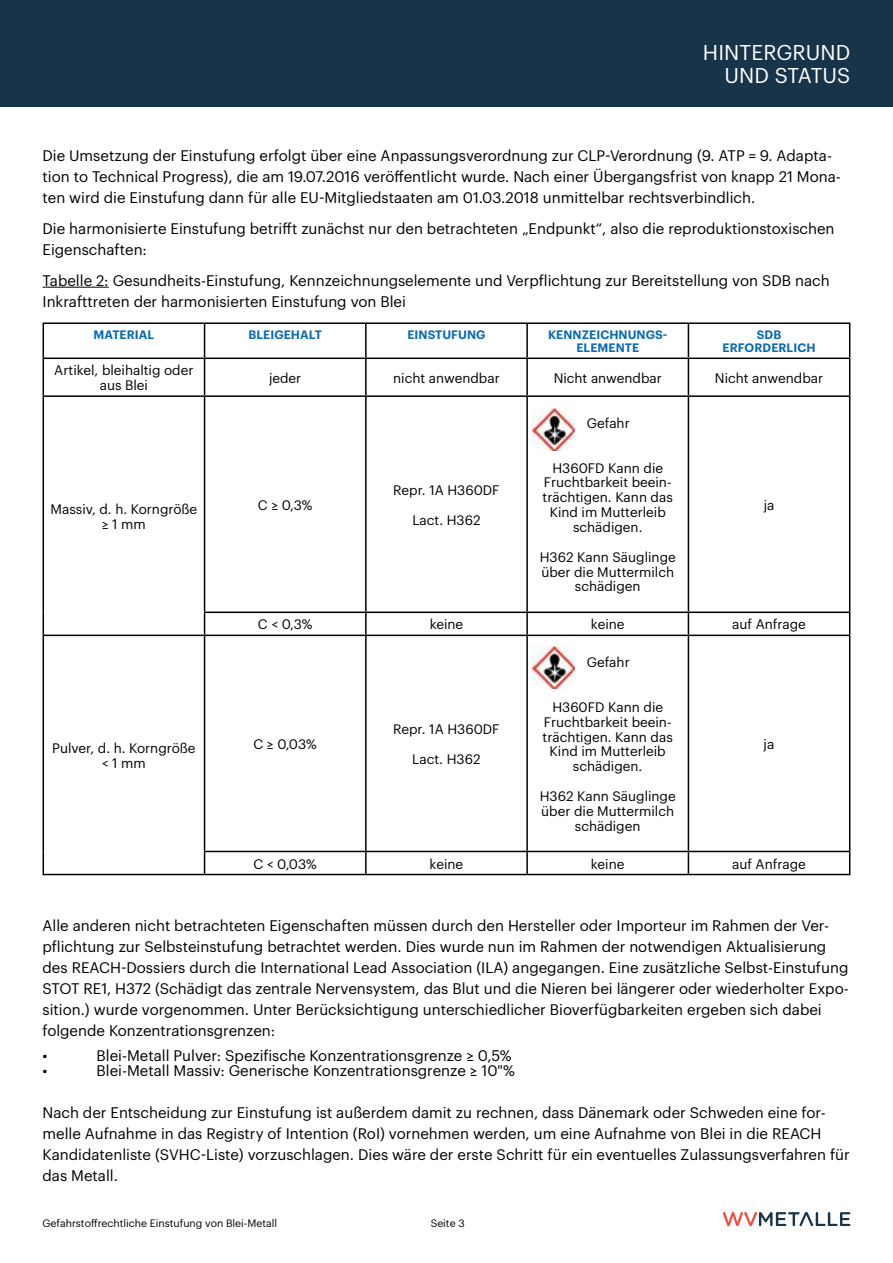
<style>
.page{position:relative;width:893px;height:1263px;background:#fff}
.page>*{position:absolute;margin:0;border:0;box-sizing:border-box;transform-origin:0 0}
.t1{font:21px/23.1px "Graphik";letter-spacing:.005em;color:#fff;text-align:right}
.t2{font:15px/21px "Graphik";color:#000}
.t3{font:13.5px/14.9px "Graphik";color:#000;text-align:center}
.t4{font:600 12px/13.2px "Graphik";letter-spacing:.005em;color:#086bb5;text-align:center}
.t5{font:10.5px "Graphik";color:#000}
</style>
<div class="page">
<div style="left:0;top:0;width:893px;height:106px;background:#173449"></div>
<svg style="left:723px;top:1212px;width:127px;height:14px"></svg>
<hr style="left:43px;top:287px;width:66px;height:1px;background:#000">
<hr style="left:43px;top:322px;width:162px;height:2px;background:#000">
<hr style="left:43px;top:324px;width:1px;height:33px;background:#000">
<hr style="left:205px;top:322px;width:161px;height:2px;background:#000">
<hr style="left:204px;top:324px;width:1px;height:33px;background:#000">
<hr style="left:366px;top:322px;width:161px;height:2px;background:#000">
<hr style="left:365px;top:324px;width:2px;height:33px;background:#000">
<hr style="left:527px;top:322px;width:161px;height:2px;background:#000">
<hr style="left:526px;top:324px;width:2px;height:33px;background:#000">
<hr style="left:688px;top:322px;width:162px;height:2px;background:#000">
<hr style="left:688px;top:324px;width:1px;height:33px;background:#000">
<hr style="left:849px;top:324px;width:1px;height:33px;background:#000">
<hr style="left:43px;top:357px;width:162px;height:2px;background:#000">
<hr style="left:43px;top:359px;width:1px;height:36px;background:#000">
<hr style="left:205px;top:357px;width:161px;height:2px;background:#000">
<hr style="left:204px;top:359px;width:1px;height:36px;background:#000">
<hr style="left:366px;top:357px;width:161px;height:2px;background:#000">
<hr style="left:365px;top:359px;width:2px;height:36px;background:#000">
<hr style="left:527px;top:357px;width:161px;height:2px;background:#000">
<hr style="left:526px;top:359px;width:2px;height:36px;background:#000">
<hr style="left:688px;top:357px;width:162px;height:2px;background:#000">
<hr style="left:688px;top:359px;width:1px;height:36px;background:#000">
<hr style="left:849px;top:359px;width:1px;height:36px;background:#000">
<hr style="left:43px;top:395px;width:162px;height:2px;background:#000">
<hr style="left:43px;top:397px;width:1px;height:215px;background:#000">
<hr style="left:205px;top:395px;width:161px;height:2px;background:#000">
<hr style="left:204px;top:397px;width:1px;height:214px;background:#000">
<hr style="left:366px;top:395px;width:161px;height:2px;background:#000">
<hr style="left:365px;top:397px;width:2px;height:214px;background:#000">
<hr style="left:527px;top:395px;width:161px;height:2px;background:#000">
<hr style="left:526px;top:397px;width:2px;height:214px;background:#000">
<hr style="left:688px;top:395px;width:162px;height:2px;background:#000">
<hr style="left:688px;top:397px;width:1px;height:214px;background:#000">
<hr style="left:849px;top:397px;width:1px;height:214px;background:#000">
<svg style="left:43px;top:612px;width:1px;height:23px"></svg>
<hr style="left:204px;top:611px;width:162px;height:2px;background:#000">
<svg style="left:204px;top:613px;width:1px;height:22px"></svg>
<hr style="left:366px;top:611px;width:161px;height:2px;background:#000">
<hr style="left:365px;top:613px;width:2px;height:22px;background:#000">
<hr style="left:527px;top:611px;width:161px;height:2px;background:#000">
<hr style="left:526px;top:613px;width:2px;height:22px;background:#000">
<hr style="left:688px;top:611px;width:162px;height:2px;background:#000">
<svg style="left:688px;top:613px;width:1px;height:22px"></svg>
<svg style="left:849px;top:613px;width:1px;height:22px"></svg>
<hr style="left:43px;top:635px;width:162px;height:1px;background:#000">
<hr style="left:43px;top:636px;width:1px;height:215px;background:#000">
<hr style="left:205px;top:635px;width:161px;height:1px;background:#000">
<hr style="left:204px;top:636px;width:1px;height:215px;background:#000">
<hr style="left:366px;top:635px;width:161px;height:1px;background:#000">
<hr style="left:365px;top:636px;width:2px;height:215px;background:#000">
<hr style="left:527px;top:635px;width:161px;height:1px;background:#000">
<hr style="left:526px;top:636px;width:2px;height:215px;background:#000">
<hr style="left:688px;top:635px;width:162px;height:1px;background:#000">
<hr style="left:688px;top:636px;width:1px;height:215px;background:#000">
<hr style="left:849px;top:636px;width:1px;height:215px;background:#000">
<svg style="left:43px;top:851px;width:1px;height:23px"></svg>
<hr style="left:204px;top:851px;width:162px;height:1px;background:#000">
<svg style="left:204px;top:852px;width:1px;height:22px"></svg>
<hr style="left:366px;top:851px;width:161px;height:1px;background:#000">
<hr style="left:365px;top:852px;width:2px;height:22px;background:#000">
<hr style="left:527px;top:851px;width:161px;height:1px;background:#000">
<hr style="left:526px;top:852px;width:2px;height:22px;background:#000">
<hr style="left:688px;top:851px;width:162px;height:1px;background:#000">
<svg style="left:688px;top:852px;width:1px;height:22px"></svg>
<svg style="left:849px;top:852px;width:1px;height:22px"></svg>
<hr style="left:43px;top:874px;width:162px;height:1px;background:#000">
<hr style="left:205px;top:874px;width:161px;height:1px;background:#000">
<hr style="left:366px;top:874px;width:161px;height:1px;background:#000">
<hr style="left:527px;top:874px;width:161px;height:1px;background:#000">
<hr style="left:688px;top:874px;width:162px;height:1px;background:#000">
<img style="left:532px;top:409px;width:42px;height:42px">
<img style="left:532px;top:647px;width:42px;height:42px">
<h1 class="t1" style="left:703px;top:39px;width:149px">HINTERGRUND<br>UND STATUS</h1>
<p class="t2" style="left:43px;top:144px;width:800px">Die Umsetzung der Einstufung erfolgt über eine Anpassungsverordnung zur CLP-Verordnung (9. ATP = 9. Adapta&shy;tion to Technical Progress), die am 19.07.2016 veröffentlicht wurde. Nach einer Übergangsfrist von knapp 21 Mona&shy;ten wird die Einstufung dann für alle EU-Mitgliedstaaten am 01.03.2018 unmittelbar rechtsverbindlich.</p>
<p class="t2" style="left:43px;top:217px;width:793px">Die harmonisierte Einstufung betrifft zunächst nur den betrachteten „Endpunkt“, also die reproduktionstoxischen<br>Eigenschaften:</p>
<p class="t2" style="left:43px;top:268px;width:789px">Tabelle 2: Gesundheits-Einstufung, Kennzeichnungselemente und Verpflichtung zur Bereitstellung von SDB nach<br>Inkrafttreten der harmonisierten Einstufung von Blei</p>
<p class="t4" style="left:94px;top:327px;width:62px">MATERIAL</p>
<p class="t4" style="left:249px;top:327px;width:75px">BLEIGEHALT</p>
<p class="t4" style="left:407px;top:327px;width:80px">EINSTUFUNG</p>
<p class="t4" style="left:548px;top:327px;width:121px">KENNZEICHNUNGS-<br>ELEMENTE</p>
<p class="t4" style="left:723px;top:327px;width:94px">SDB<br>ERFORDERLICH</p>
<p class="t3" style="left:54px;top:362px;width:141px">Artikel, bleihaltig oder aus Blei</p>
<p class="t3" style="left:269px;top:369px;width:34px">jeder</p>
<p class="t3" style="left:393px;top:369px;width:108px">nicht anwendbar</p>
<p class="t3" style="left:554px;top:369px;width:110px">Nicht anwendbar</p>
<p class="t3" style="left:715px;top:369px;width:110px">Nicht anwendbar</p>
<p class="t3" style="left:51px;top:500px;width:148px">Massiv, d. h. Korngröße ≥ 1 mm</p>
<p class="t3" style="left:258px;top:496px;width:56px">C ≥ 0,3%</p>
<p class="t3" style="left:393px;top:474px;width:108px;line-height:29.7px">Repr. 1A H360DF<br>Lact. H362</p>
<p class="t3" style="left:587px;top:415px;width:44px">Gefahr</p>
<p class="t3" style="left:543px;top:459px;width:132px">H360FD Kann die<br>Fruchtbarkeit beein&shy;trächtigen. Kann das<br>Kind im Mutterleib schädigen.</p>
<p class="t3" style="left:540px;top:548px;width:138px">H362 Kann Säuglinge über die Muttermilch schädigen</p>
<p class="t3" style="left:764px;top:496px;width:12px">ja</p>
<p class="t3" style="left:258px;top:616px;width:56px">C &lt; 0,3%</p>
<p class="t3" style="left:430px;top:616px;width:35px">keine</p>
<p class="t3" style="left:591px;top:616px;width:35px">keine</p>
<p class="t3" style="left:732px;top:616px;width:75px">auf Anfrage</p>
<p class="t3" style="left:52px;top:739px;width:145px">Pulver, d. h. Korngröße &lt; 1 mm</p>
<p class="t3" style="left:254px;top:735px;width:65px">C ≥ 0,03%</p>
<p class="t3" style="left:393px;top:713px;width:108px;line-height:29.7px">Repr. 1A H360DF<br>Lact. H362</p>
<p class="t3" style="left:587px;top:654px;width:44px">Gefahr</p>
<p class="t3" style="left:543px;top:698px;width:132px">H360FD Kann die<br>Fruchtbarkeit beein&shy;trächtigen. Kann das<br>Kind im Mutterleib schädigen.</p>
<p class="t3" style="left:540px;top:787px;width:138px">H362 Kann Säuglinge über die Muttermilch schädigen</p>
<p class="t3" style="left:764px;top:735px;width:12px">ja</p>
<p class="t3" style="left:253px;top:855px;width:65px">C &lt; 0,03%</p>
<p class="t3" style="left:430px;top:855px;width:35px">keine</p>
<p class="t3" style="left:591px;top:855px;width:35px">keine</p>
<p class="t3" style="left:732px;top:855px;width:75px">auf Anfrage</p>
<p class="t2" style="left:43px;top:914px;width:808px">Alle anderen nicht betrachteten Eigenschaften müssen durch den Hersteller oder Importeur im Rahmen der Ver&shy;pflichtung zur Selbsteinstufung betrachtet werden. Dies wurde nun im Rahmen der notwendigen Aktualisierung des REACH-Dossiers durch die International Lead Association (ILA) angegangen. Eine zusätzliche Selbst-Einstufung STOT RE1, H372 (Schädigt das zentrale Nervensystem, das Blut und die Nieren bei längerer oder wiederholter Expo&shy;sition.) wurde vorgenommen. Unter Berücksichtigung unterschiedlicher Bioverfügbarkeiten ergeben sich dabei folgende Konzentrationsgrenzen:</p>
<p class="t2" style="left:43px;top:1043px;width:6px">•</p>
<p class="t2" style="left:97px;top:1043px;width:416px">Blei-Metall Pulver: Spezifische Konzentrationsgrenze ≥ 0,5%</p>
<p class="t2" style="left:43px;top:1058px;width:6px">•</p>
<p class="t2" style="left:97px;top:1058px;width:420px">Blei-Metall Massiv: Generische Konzentrationsgrenze ≥ 10 %</p>
<p class="t2" style="left:43px;top:1100px;width:809px">Nach der Entscheidung zur Einstufung ist außerdem damit zu rechnen, dass Dänemark oder Schweden eine for&shy;melle Aufnahme in das Registry of Intention (RoI) vornehmen werden, um eine Aufnahme von Blei in die REACH Kandidatenliste (SVHC-Liste) vorzuschlagen. Dies wäre der erste Schritt für ein eventuelles Zulassungsverfahren für das Metall.</p>
<p class="t5" style="left:43px;top:1215px;width:236px">Gefahrstoffrechtliche Einstufung von Blei-Metall</p>
<p class="t5" style="left:431px;top:1215px;width:36px">Seite 3</p>
</div>
